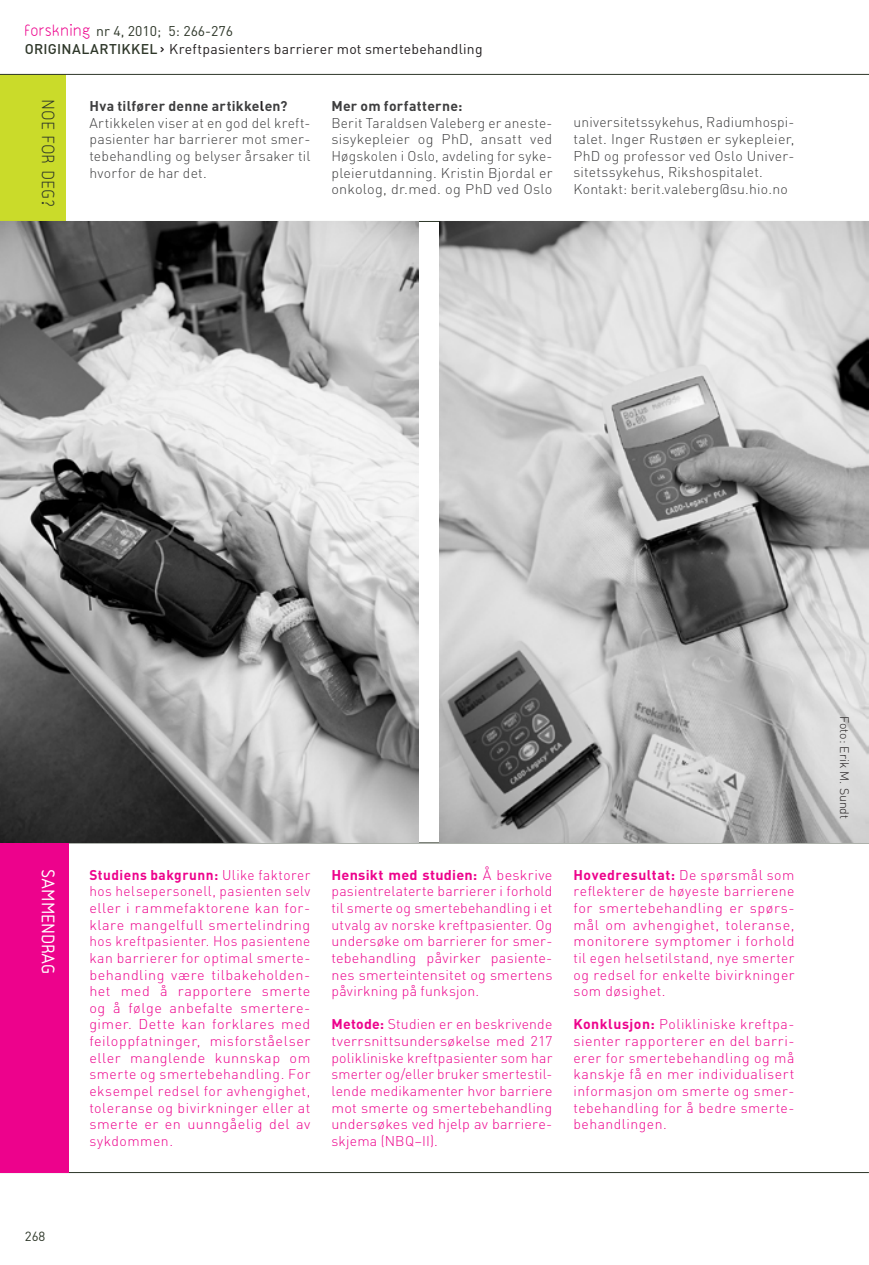
<style>
.page{position:relative;width:869px;height:1265px;background:#fff}
.page>*{position:absolute;margin:0;border:0;box-sizing:border-box;transform-origin:0 0}
.t1{font:300 19.25px "Friends";color:#2e3729}
.t2{font:19.25px "Friends";color:#fff}
.t3{font:300 17.5px "Friends";letter-spacing:.01em;color:#ed028c}
.t4{font:300 14px/16.6px "DIN";letter-spacing:.035em;color:#ed028c;text-align:justify}
.t5{font:300 14px/16.6px "DIN";letter-spacing:.015em;color:#3e3e3f}
.t6{font:14px/18.4px "DIN";letter-spacing:.015em;color:#231f20}
.t7{font:700 14px "DIN";letter-spacing:.025em;color:#3e3e3f}
.t8{font:13.12px "DIN";color:#2e3729}
.t9{font:300 12.25px "DIN";color:#231f20}
.s1{color:#2e3729}
.s2{font-weight:500;color:#2e3729}
.s3{font-family:"Friends";font-weight:500}
.s4{font-weight:700}
.s5{font-weight:700;color:#231f20}
</style>
<div class="page">
<div style="left:0;top:74px;width:66px;height:222px;background:#cadb2a"></div>
<hr style="left:0;top:1172px;width:868px;height:1px;background:#2e3729">
<hr style="left:0;top:221px;width:868px;height:1px;background:#2e3729">
<hr style="left:0;top:843px;width:868px;height:1px;background:#2e3729">
<div style="left:0;top:710px;width:68px;height:463px;background:#ed028c"></div>
<img style="left:439px;top:221px;width:429px;height:622px">
<img style="left:0;top:221px;width:418px;height:622px">
<hr style="left:0;top:74px;width:868px;height:1px;background:#2e3729">
<p class="t3" style="left:25px;top:21px;width:68px">forskning</p>
<p class="t6" style="left:25px;top:21px;width:459px;text-indent:71px"><span class="s1">nr 4, 2010; 5: 266-276<br></span><span class="s2">ORIGINALARTIKKEL</span> <span class="s3">&gt;</span> Kreftpasienters barrierer mot smertebehandling</p>
<h1 class="t1" style="left:58px;top:100px;width:109px;rotate:90deg">Noe for deg?</h1>
<p class="t5" style="left:89px;top:98px;width:222px"><span class="s4">Hva tilfører denne artikke</span><span class="s5">l</span><span class="s4">en?<br></span>Artikkelen viser at en god del kreft&shy;pasienter har barrierer mot smer&shy;tebehandling og belyser årsaker til hvorfor de har det.</p>
<p class="t7" style="left:331px;top:97px;width:132px">Mer om forfatterne:</p>
<p class="t5" style="left:331px;top:114px;width:222px;text-align:justify">Berit Taraldsen Valeberg er aneste&shy;sisykepleier og PhD, ansatt ved Høgskolen i Oslo, avdeling for syke&shy;pleierutdanning. Kristin Bjordal er onkolog, dr.med. og PhD ved Oslo</p>
<p class="t5" style="left:573px;top:114px;width:222px">universitetssykehus, Radiumhospi&shy;talet. Inger Rustøen er sykepleier, PhD og professor ved Oslo Univer&shy;sitetssykehus, Rikshospitalet.<br>Kontakt: berit.valeberg@su.hio.no</p>
<h1 class="t2" style="left:59px;top:870px;width:107px;rotate:90deg">sammendrag</h1>
<p class="t8" style="left:25px;top:1228px;width:22px">268</p>
<p class="t4" style="left:89px;top:866px;width:222px"><span class="s4">Studiens bakgrunn:</span> Ulike faktorer hos helsepersonell, pasienten selv eller i rammefaktorene kan for&shy;klare mangelfull smertelindring hos kreftpasienter. Hos pasientene kan barrierer for optimal smerte&shy;behandling være tilbakeholden&shy;het med å rapportere smerte og å følge anbefalte smertere&shy;gimer. Dette kan forklares med feiloppfatninger, misforståelser eller manglende kunnskap om smerte og smertebehandling. For eksempel redsel for avhengighet, toleranse og bivirkninger eller at smerte er en uunngåelig del av sykdommen.</p>
<p class="t4" style="left:331px;top:866px;width:222px"><span class="s4">Hensikt med studien:</span> Å beskrive pasientrelaterte barrierer i forhold til smerte og smertebehandling i et utvalg av norske kreftpasienter. Og undersøke om barrierer for smer&shy;tebehandling påvirker pasiente&shy;nes smerteintensitet og smertens påvirkning på funksjon.</p>
<p class="t4" style="left:331px;top:1016px;width:222px"><span class="s4">Metode:</span> Studien er en beskrivende tverrsnittsundersøkelse med 217 polikliniske kreftpasienter som har smerter og/eller bruker smertestil&shy;lende medikamenter hvor barriere mot smerte og smertebehandling undersøkes ved hjelp av barriere&shy;skjema (NBQ–II).</p>
<p class="t4" style="left:573px;top:866px;width:222px"><span class="s4">Hovedresultat:</span> De spørsmål som reflekterer de høyeste barrierene for smertebehandling er spørs&shy;mål om avhengighet, toleranse, monitorere symptomer i forhold til egen helsetilstand, nye smerter og redsel for enkelte bivirkninger som døsighet.</p>
<p class="t4" style="left:573px;top:1016px;width:222px"><span class="s4">Konklusjon:</span> Polikliniske kreftpa&shy;sienter rapporterer en del barri&shy;erer for smertebehandling og må kanskje få en mer individualisert informasjon om smerte og smer&shy;tebehandling for å bedre smerte&shy;behandlingen.</p>
<p class="t9" style="left:851px;top:716px;width:105px;rotate:90deg">Foto: Erik M. Sundt</p>
</div>
